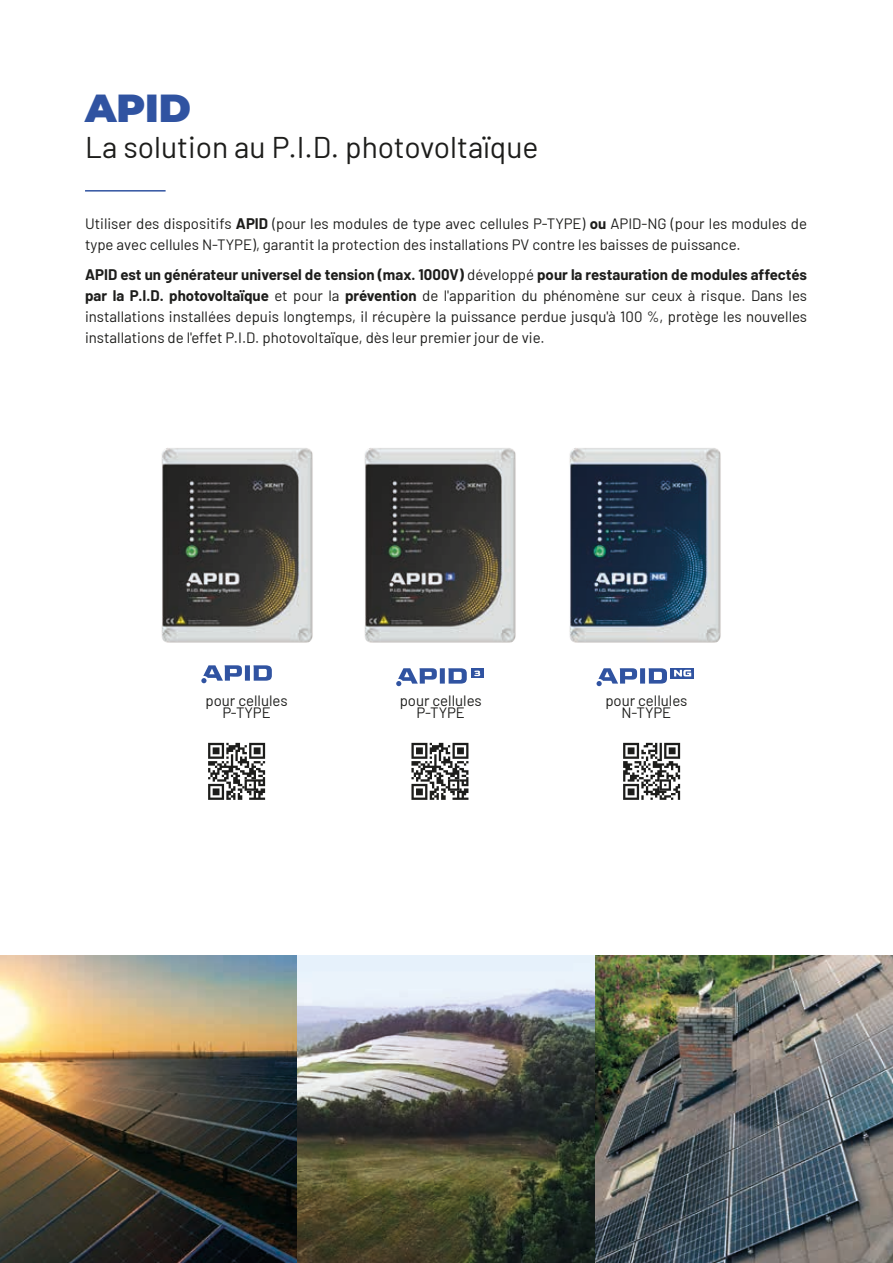
<style>
.page{position:relative;width:893px;height:1263px;background:#fff}
.page>*{position:absolute;margin:0;border:0;box-sizing:border-box;transform-origin:0 0}
.t1{font:900 39px "Montserrat";color:#3053a1}
.t2{font:30px "Barlow";color:#1d1d1b}
.t3{font:15px/21px "Barlow";color:#1d1d1b;text-align:center}
.s1{font-weight:700}
</style>
<div class="page">
<hr style="left:85px;top:190px;width:81px;height:2px;background:#3053a1">
<img style="left:161px;top:448px;width:355px;height:195px">
<img style="left:569px;top:448px;width:152px;height:195px">
<svg style="left:201px;top:665px;width:71px;height:18px"></svg>
<svg style="left:671px;top:668px;width:23px;height:10px"></svg>
<svg style="left:674px;top:670px;width:17px;height:6px"></svg>
<svg style="left:596px;top:668px;width:71px;height:18px"></svg>
<svg style="left:471px;top:668px;width:13px;height:10px"></svg>
<svg style="left:396px;top:668px;width:71px;height:18px"></svg>
<svg style="left:474px;top:671px;width:6px;height:5px"></svg>
<img style="left:0;top:956px;width:893px;height:307px">
<svg style="left:208px;top:742px;width:58px;height:58px"></svg>
<svg style="left:208px;top:743px;width:57px;height:57px"></svg>
<svg style="left:411px;top:742px;width:58px;height:58px"></svg>
<svg style="left:411px;top:743px;width:57px;height:57px"></svg>
<svg style="left:623px;top:742px;width:58px;height:58px"></svg>
<svg style="left:623px;top:743px;width:57px;height:57px"></svg>
<h1 class="t1" style="left:85px;top:79px;width:107px">APID</h1>
<h2 class="t2" style="left:85px;top:125px;width:455px">La solution au P.I.D. photovoltaïque</h2>
<p class="t3" style="left:85px;top:212px;width:724px;text-align:left">Utiliser des dispositifs <span class="s1">APID</span> (pour les modules de type avec cellules P-TYPE) <span class="s1">ou</span> APID-NG (pour les modules de type avec cellules N-TYPE), garantit la protection des installations PV contre les baisses de puissance.</p>
<p class="t3" style="left:85px;top:263px;width:724px;text-align:justify"><span class="s1">APID est un générateur universel de tension (max. 1000V)</span> développé <span class="s1">pour la restauration de modules affectés par la P.I.D. photovoltaïque</span> et pour la <span class="s1">prévention</span> de l'apparition du phénomène sur ceux à risque. Dans les installations installées depuis longtemps, il récupère la puissance perdue jusqu'à 100 %, protège les nouvelles installations de l'effet P.I.D. photovoltaïque, dès leur premier jour de vie.</p>
<p class="t3" style="left:206px;top:693px;width:84px;line-height:12px">pour cellules<br>P-TYPE</p>
<p class="t3" style="left:605px;top:693px;width:84px;line-height:12px">pour cellules<br>N-TYPE</p>
<p class="t3" style="left:400px;top:693px;width:84px;line-height:12px">pour cellules<br>P-TYPE</p>
</div>
